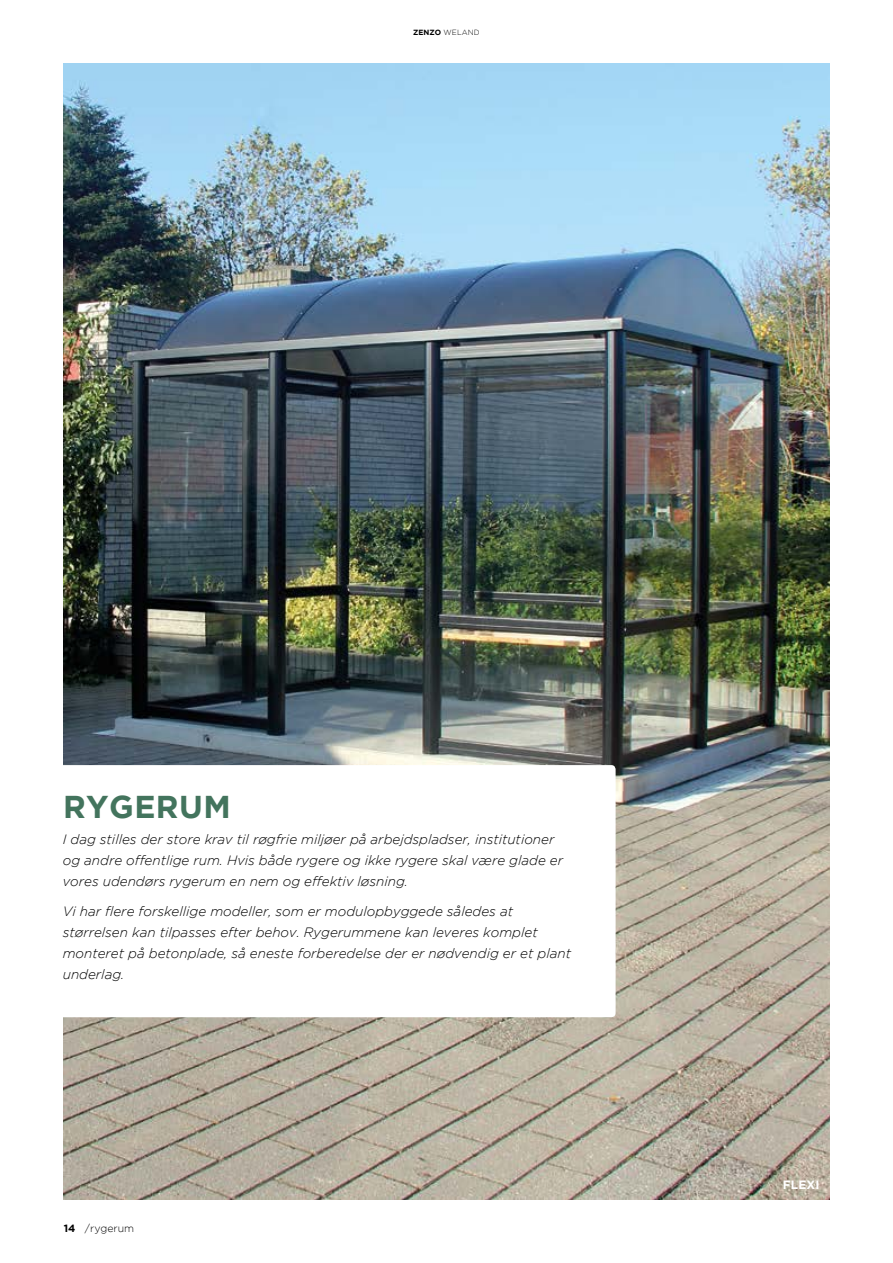
<style>
.page{position:relative;width:893px;height:1263px;background:#fff}
.page>*{position:absolute;margin:0;border:0;box-sizing:border-box;transform-origin:0 0}
.t1{font:700 31.5px "Gotham";letter-spacing:.015em;color:#43745d}
.t2{font:italic 300 13.5px/21px "Gotham";color:#000}
.t3{font:700 12px "Gotham";letter-spacing:.015em;color:#fff}
.t4{font:300 10.5px "Gotham";color:#000}
.t5{font:300 7.5px "Gotham";letter-spacing:.015em;color:#000}
.s1{font-weight:700}
</style>
<div class="page">
<img style="left:64px;top:64px;width:765px;height:1135px">
<svg style="left:63px;top:765px;width:553px;height:252px"></svg>
<p class="t5" style="left:413px;top:29px;width:68px"><span class="s1">ZENZO</span> WELAND</p>
<h1 class="t1" style="left:63px;top:788px;width:169px">RYGERUM</h1>
<p class="t2" style="left:63px;top:829px;width:502px">I dag stilles der store krav til røgfrie miljøer på arbejdspladser, institutioner og andre offentlige rum. Hvis både rygere og ikke rygere skal være glade er vores udendørs rygerum en nem og effektiv løsning.</p>
<p class="t2" style="left:63px;top:900px;width:510px">Vi har flere forskellige modeller, som er modulopbyggede således at størrelsen kan tilpasses efter behov. Rygerummene kan leveres komplet monteret på betonplade, så eneste forberedelse der er nødvendig er et plant underlag.</p>
<p class="t4" style="left:64px;top:1223px;width:72px"><span class="s1">14</span> /rygerum</p>
<p class="t3" style="left:783px;top:1178px;width:38px">FLEXI</p>
</div>
